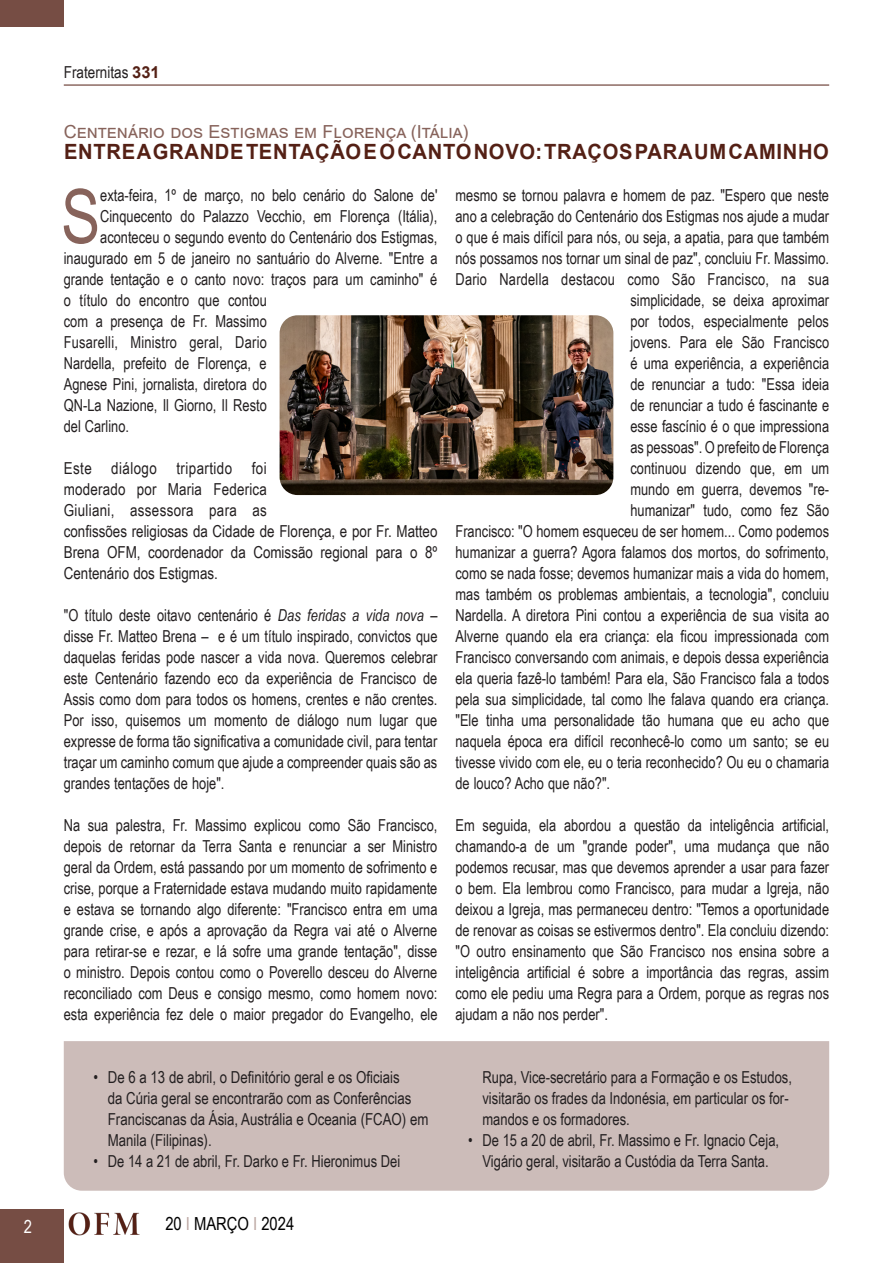
<style>
.page{position:relative;width:893px;height:1263px;background:#fff}
.page>*{position:absolute;margin:0;border:0;box-sizing:border-box;transform-origin:0 0}
.Titolo{font:75.15px "Arial Narrow";color:#87635b;scale:.95 1}
.Titolo-2{font:700 21px "Arial";letter-spacing:.035em;color:#542015;scale:.96 1}
.Titolo_piccolo{font:18px "Arial";color:#87635b}
.t1{font:18px "Arial Narrow";color:#000}
.t2{font:18px "Arial Narrow";color:#fff}
.Titolo-3{font:16.5px/21px "Arial Narrow";color:#231f20;text-align:justify;scale:.95 1}
.Titolo-4{font:16.5px/21px "Arial Narrow";color:#231f20}
.Titolo-5{font:16.5px/21px "Arial Narrow";color:#231f20;scale:.96 1}
.s1{font-family:"Arial";font-weight:700;color:#542015}
.s2{font-style:italic}
.s3{color:#bba6a1}
.s4{color:#000001}
</style>
<div class="page">
<div style="left:0;top:1209px;width:64px;height:54px;background:#764d44"></div>
<hr style="left:64px;top:85px;width:765px;height:1px;background:#542015">
<div style="left:0;top:0;width:64px;height:27px;background:#764d44"></div>
<img style="left:69px;top:1212px;width:71px;height:24px">
<div style="left:64px;top:1041px;width:765px;height:150px;background:#ccbcb9"></div>
<img style="left:280px;top:315px;width:333px;height:180px">
<p class="t2" style="left:24px;top:1213px;width:10px">2</p>
<p class="Titolo-4" style="left:64px;top:61px;width:97px">Fraternitas <span class="s1">331</span></p>
<p class="Titolo_piccolo" style="left:64px;top:119px;width:406px">Centenário dos Estigmas em Florença (Itália)</p>
<p class="Titolo-2" style="left:64px;top:137px;width:798px">ENTRE A GRANDE TENTAÇÃO E O CANTO NOVO: TRAÇOS PARA UM CAMINHO</p>
<p class="Titolo" style="left:61px;top:161px;width:43px">S</p>
<p class="Titolo-3" style="left:100px;top:184px;width:357px">exta-feira, 1º de março, no belo cenário do Salone de'</p>
<p class="Titolo-3" style="left:455px;top:184px;width:395px">mesmo se tornou palavra e homem de paz. "Espero que neste ano a celebração do Centenário dos Estigmas nos ajude a mudar o que é mais difícil para nós, ou seja, a apatia, para que também nós possamos nos tornar um sinal de paz", concluiu Fr. Massimo.</p>
<p class="Titolo-3" style="left:455px;top:268px;width:395px">Dario Nardella destacou como São Francisco, na sua</p>
<p class="Titolo-3" style="left:630px;top:289px;width:211px">simplicidade, se deixa aproximar</p>
<p class="Titolo-3" style="left:630px;top:310px;width:211px">por todos, especialmente pelos</p>
<p class="Titolo-3" style="left:630px;top:331px;width:211px">jovens. Para ele São Francisco</p>
<p class="Titolo-3" style="left:630px;top:352px;width:211px">é uma experiência, a experiência</p>
<p class="Titolo-3" style="left:630px;top:373px;width:211px">de renunciar a tudo: "Essa ideia</p>
<p class="Titolo-3" style="left:630px;top:394px;width:211px">de renunciar a tudo é fascinante e</p>
<p class="Titolo-3" style="left:630px;top:415px;width:211px">esse fascínio é o que impressiona</p>
<p class="Titolo-3" style="left:630px;top:436px;width:211px">as pessoas". O prefeito de Florença</p>
<p class="Titolo-3" style="left:630px;top:457px;width:211px">continuou dizendo que, em um</p>
<p class="Titolo-3" style="left:630px;top:478px;width:211px">mundo em guerra, devemos "re-</p>
<p class="Titolo-3" style="left:630px;top:499px;width:211px">humanizar" tudo, como fez São</p>
<p class="Titolo-3" style="left:455px;top:520px;width:395px">Francisco: "O homem esqueceu de ser homem... Como podemos</p>
<p class="Titolo-3" style="left:455px;top:541px;width:395px">humanizar a guerra? Agora falamos dos mortos, do sofrimento,</p>
<p class="Titolo-3" style="left:455px;top:562px;width:395px">como se nada fosse; devemos humanizar mais a vida do homem,</p>
<p class="Titolo-3" style="left:455px;top:583px;width:395px">mas também os problemas ambientais, a tecnologia", concluiu</p>
<p class="Titolo-3" style="left:455px;top:604px;width:395px">Nardella. A diretora Pini contou a experiência de sua visita ao</p>
<p class="Titolo-3" style="left:455px;top:625px;width:395px">Alverne quando ela era criança: ela ficou impressionada com</p>
<p class="Titolo-3" style="left:455px;top:646px;width:395px">Francisco conversando com animais, e depois dessa experiência</p>
<p class="Titolo-3" style="left:455px;top:667px;width:395px">ela queria fazê-lo também! Para ela, São Francisco fala a todos</p>
<p class="Titolo-3" style="left:455px;top:688px;width:395px">pela sua simplicidade, tal como lhe falava quando era criança.</p>
<p class="Titolo-3" style="left:455px;top:709px;width:395px">"Ele tinha uma personalidade tão humana que eu acho que</p>
<p class="Titolo-3" style="left:455px;top:730px;width:395px">naquela época era difícil reconhecê-lo como um santo; se eu</p>
<p class="Titolo-3" style="left:455px;top:751px;width:395px">tivesse vivido com ele, eu o teria reconhecido? Ou eu o chamaria</p>
<p class="Titolo-3" style="left:455px;top:772px;width:164px">de louco? Acho que não?".</p>
<p class="Titolo-3" style="left:455px;top:814px;width:395px">Em seguida, ela abordou a questão da inteligência artificial, chamando-a de um "grande poder", uma mudança que não podemos recusar, mas que devemos aprender a usar para fazer o bem. Ela lembrou como Francisco, para mudar a Igreja, não deixou a Igreja, mas permaneceu dentro: "Temos a oportunidade de renovar as coisas se estivermos dentro". Ela concluiu dizendo: "O outro ensinamento que São Francisco nos ensina sobre a inteligência artificial é sobre a importância das regras, assim como ele pediu uma Regra para a Ordem, porque as regras nos ajudam a não nos perder".</p>
<p class="Titolo-3" style="left:100px;top:205px;width:356px">Cinquecento do Palazzo Vecchio, em Florença (Itália),</p>
<p class="Titolo-3" style="left:100px;top:226px;width:356px">aconteceu o segundo evento do Centenário dos Estigmas,</p>
<p class="Titolo-3" style="left:64px;top:247px;width:395px">inaugurado em 5 de janeiro no santuário do Alverne. "Entre a</p>
<p class="Titolo-3" style="left:64px;top:268px;width:395px">grande tentação e o canto novo: traços para um caminho" é</p>
<p class="Titolo-3" style="left:64px;top:289px;width:215px">o título do encontro que contou</p>
<p class="Titolo-3" style="left:64px;top:310px;width:215px">com a presença de Fr. Massimo</p>
<p class="Titolo-3" style="left:64px;top:331px;width:215px">Fusarelli, Ministro geral, Dario</p>
<p class="Titolo-3" style="left:64px;top:352px;width:215px">Nardella, prefeito de Florença, e</p>
<p class="Titolo-3" style="left:64px;top:373px;width:215px">Agnese Pini, jornalista, diretora do</p>
<p class="Titolo-3" style="left:64px;top:394px;width:215px">QN-La Nazione, Il Giorno, Il Resto</p>
<p class="Titolo-3" style="left:64px;top:415px;width:70px">del Carlino.</p>
<p class="Titolo-4" style="left:64px;top:457px;width:375px">Este diálogo tripartido foi<br>moderado por Maria Federica<br>Giuliani, assessora para as<br>confissões religiosas da Cidade de Florença, e por Fr. Matteo Brena OFM, coordenador da Comissão regional para o 8º Centenário dos Estigmas.</p>
<p class="Titolo-3" style="left:64px;top:604px;width:395px">"O título deste oitavo centenário é <span class="s2">Das feridas a vida nova</span> – disse Fr. Matteo Brena – e é um título inspirado, convictos que daquelas feridas pode nascer a vida nova. Queremos celebrar este Centenário fazendo eco da experiência de Francisco de Assis como dom para todos os homens, crentes e não crentes.<br>Por isso, quisemos um momento de diálogo num lugar que expresse de forma tão significativa a comunidade civil, para tentar traçar um caminho comum que ajude a compreender quais são as grandes tentações de hoje".</p>
<p class="Titolo-3" style="left:64px;top:814px;width:395px">Na sua palestra, Fr. Massimo explicou como São Francisco, depois de retornar da Terra Santa e renunciar a ser Ministro geral da Ordem, está passando por um momento de sofrimento e crise, porque a Fraternidade estava mudando muito rapidamente e estava se tornando algo diferente: "Francisco entra em uma grande crise, e após a aprovação da Regra vai até o Alverne para retirar-se e rezar, e lá sofre uma grande tentação", disse o ministro. Depois contou como o Poverello desceu do Alverne reconciliado com Deus e consigo mesmo, como homem novo: esta experiência fez dele o maior pregador do Evangelho, ele</p>
<p class="Titolo-4" style="left:108px;top:1066px;width:322px;text-indent:-14px">• De 6 a 13 de abril, o Definitório geral e os Oficiais<br>da Cúria geral se encontrarão com as Conferências Franciscanas da Ásia, Austrália e Oceania (FCAO) em Manila (Filipinas).</p>
<p class="Titolo-5" style="left:94px;top:1150px;width:321px">• De 14 a 21 de abril, Fr. Darko e Fr. Hieronimus Dei</p>
<p class="t1" style="left:165px;top:1210px;width:130px">20 <span class="s3">I</span> <span class="s4">MARÇO</span> <span class="s3">I</span> 2024</p>
<p class="Titolo-5" style="left:482px;top:1066px;width:324px">Rupa, Vice-secretário para a Formação e os Estudos, visitarão os frades da Indonésia, em particular os for&shy;mandos e os formadores.</p>
<p class="Titolo-5" style="left:468px;top:1129px;width:325px;text-align:center">• De 15 a 20 de abril, Fr. Massimo e Fr. Ignacio Ceja,<br>Vigário geral, visitarão a Custódia da Terra Santa.</p>
</div>
